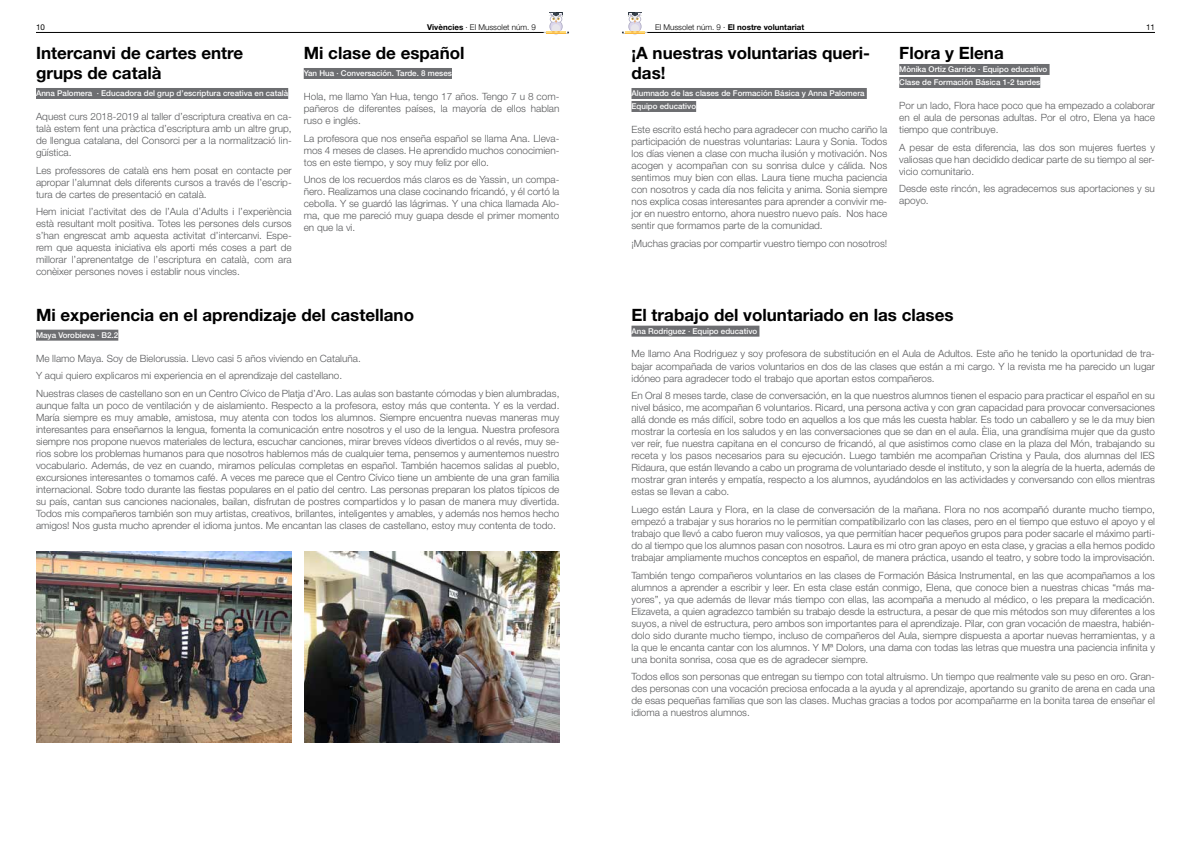
<style>
.page{position:relative;width:1191px;height:842px;background:#fff}
.page>*{position:absolute;margin:0;border:0;box-sizing:border-box;transform-origin:0 0}
.t1{font:700 17px/20px "Helvetica Neue LT Std";color:#000}
.t2{font:300 10px/12px "Helvetica Neue LT Std";color:#58595b;text-align:justify}
.t3{font:500 8px/13px "Helvetica Neue LT Std";color:#fff}
.t4{font:700 8px "Helvetica Neue LT Std";color:#000}
.t5{font:300 8px "Helvetica Neue LT Std";color:#000}
.t6{font:8px "Helvetica Neue LT Std";color:#000}
.s1{font-weight:700}
.s2{font-weight:300}
</style>
<div class="page">
<hr style="left:36px;top:32px;width:523px;height:1px;background:#000">
<hr style="left:631px;top:32px;width:524px;height:1px;background:#000">
<div style="left:550px;top:21px;width:12px;height:14px;background:#dbd6eb;border-radius:6px"></div>
<div style="left:552px;top:24px;width:8px;height:11px;background:#e8e6eb;border-radius:4px"></div>
<svg style="left:549px;top:12px;width:14px;height:12px"></svg>
<svg style="left:543px;top:31px;width:26px;height:3px"></svg>
<div style="left:629px;top:20px;width:12px;height:12px;background:#c9c5db;border-radius:50%"></div>
<div style="left:629px;top:21px;width:11px;height:14px;background:#dbd6eb;border-radius:6px"></div>
<div style="left:631px;top:24px;width:8px;height:11px;background:#e8e6eb;border-radius:4px"></div>
<svg style="left:628px;top:12px;width:14px;height:12px"></svg>
<svg style="left:622px;top:31px;width:26px;height:3px"></svg>
<div style="left:631px;top:88px;width:236px;height:11px;background:#6d6e71"></div>
<div style="left:631px;top:101px;width:65px;height:11px;background:#6d6e71"></div>
<div style="left:899px;top:64px;width:150px;height:11px;background:#6d6e71"></div>
<div style="left:899px;top:77px;width:141px;height:11px;background:#6d6e71"></div>
<div style="left:304px;top:68px;width:148px;height:11px;background:#6d6e71"></div>
<div style="left:36px;top:330px;width:82px;height:11px;background:#6d6e71"></div>
<div style="left:36px;top:88px;width:252px;height:11px;background:#6d6e71"></div>
<img style="left:36px;top:551px;width:255px;height:192px">
<img style="left:304px;top:551px;width:255px;height:192px">
<div style="left:631px;top:326px;width:128px;height:11px;background:#6d6e71"></div>
<p class="t5" style="left:427px;top:22px;width:110px"><span class="s1">Vivències</span> · El Mussolet núm. 9</p>
<p class="t4" style="left:655px;top:22px;width:151px"><span class="s2">El Mussolet núm. 9 ·</span> El nostre voluntariat</p>
<p class="t6" style="left:36px;top:22px;width:10px">10</p>
<p class="t6" style="left:1146px;top:22px;width:10px">11</p>
<h1 class="t1" style="left:631px;top:43px;width:240px">¡A nuestras voluntarias queri&shy;das!</h1>
<p class="t3" style="left:631px;top:87px;width:235px">Alumnado de las clases de Formación Básica y Anna Palomera<br>Equipo educativo</p>
<p class="t2" style="left:631px;top:123px;width:257px">Este escrito está hecho para agradecer con mucho cariño la participación de nuestras voluntarias: Laura y Sonia. Todos los días vienen a clase con mucha ilusión y motivación. Nos acogen y acompañan con su sonrisa dulce y cálida. Nos sentimos muy bien con ellas. Laura tiene mucha paciencia con nosotros y cada día nos felicita y anima. Sonia siempre nos explica cosas interesantes para aprender a convivir me&shy;jor en nuestro entorno, ahora nuestro nuevo país. Nos hace sentir que formamos parte de la comunidad.</p>
<p class="t2" style="left:631px;top:237px;width:257px">¡Muchas gracias por compartir vuestro tiempo con nosotros!</p>
<h1 class="t1" style="left:36px;top:43px;width:209px">Intercanvi de cartes entre grups de català</h1>
<p class="t3" style="left:36px;top:87px;width:254px">Anna Palomera · Educadora del grup d’escriptura creativa en català</p>
<p class="t2" style="left:36px;top:110px;width:257px">Aquest curs 2018-2019 al taller d’escriptura creativa en ca&shy;talà estem fent una pràctica d’escriptura amb un altre grup, de llengua catalana, del Consorci per a la normalització lin&shy;güística.</p>
<p class="t2" style="left:36px;top:164px;width:257px">Les professores de català ens hem posat en contacte per apropar l’alumnat dels diferents cursos a través de l’escrip&shy;tura de cartes de presentació en català.</p>
<p class="t2" style="left:36px;top:205px;width:257px">Hem iniciat l’activitat des de l’Aula d’Adults i l’experiència està resultant molt positiva. Totes les persones dels cursos s’han engrescat amb aquesta activitat d’intercanvi. Espe&shy;rem que aquesta iniciativa els aporti més coses a part de millorar l’aprenentatge de l’escriptura en català, com ara conèixer persones noves i establir nous vincles.</p>
<h1 class="t1" style="left:304px;top:43px;width:162px">Mi clase de español</h1>
<p class="t3" style="left:304px;top:67px;width:150px">Yan Hua · Conversación. Tarde. 8 meses</p>
<p class="t2" style="left:304px;top:90px;width:257px">Hola, me llamo Yan Hua, tengo 17 años. Tengo 7 u 8 com&shy;pañeros de diferentes países, la mayoría de ellos hablan ruso e inglés.</p>
<p class="t2" style="left:304px;top:132px;width:257px">La profesora que nos enseña español se llama Ana. Lleva&shy;mos 4 meses de clases. He aprendido muchos conocimien&shy;tos en este tiempo, y soy muy feliz por ello.</p>
<p class="t2" style="left:304px;top:173px;width:257px">Unos de los recuerdos más claros es de Yassin, un compa&shy;ñero. Realizamos una clase cocinando fricandó, y él cortó la cebolla. Y se guardó las lágrimas. Y una chica llamada Alo&shy;ma, que me pareció muy guapa desde el primer momento en que la vi.</p>
<h1 class="t1" style="left:899px;top:43px;width:106px">Flora y Elena</h1>
<p class="t3" style="left:899px;top:63px;width:150px">Mònika Ortiz Garrido · Equipo educativo<br>Clase de Formación Básica 1-2 tardes</p>
<p class="t2" style="left:899px;top:99px;width:257px">Por un lado, Flora hace poco que ha empezado a colaborar en el aula de personas adultas. Por el otro, Elena ya hace tiempo que contribuye.</p>
<p class="t2" style="left:899px;top:141px;width:257px">A pesar de esta diferencia, las dos son mujeres fuertes y valiosas que han decidido dedicar parte de su tiempo al ser&shy;vicio comunitario.</p>
<p class="t2" style="left:899px;top:182px;width:257px">Desde este rincón, les agradecemos sus aportaciones y su apoyo.</p>
<h1 class="t1" style="left:36px;top:305px;width:379px">Mi experiencia en el aprendizaje del castellano</h1>
<p class="t3" style="left:36px;top:329px;width:84px">Maya Vorobieva · B2.2</p>
<p class="t2" style="left:36px;top:349px;width:525px;line-height:17.7px;text-align:left">Me llamo Maya. Soy de Bielorussia. Llevo casi 5 años viviendo en Cataluña.<br>Y aqui quiero explicaros mi experiencia en el aprendizaje del castellano.<br>Nuestras clases de castellano son en un Centro Cívico de Platja d’Aro. Las aulas son bastante cómodas y bien alumbradas,</p>
<p class="t2" style="left:36px;top:399px;width:525px">aunque falta un poco de ventilación y de aislamiento. Respecto a la profesora, estoy más que contenta. Y es la verdad.<br>María siempre es muy amable, amistosa, muy atenta con todos los alumnos. Siempre encuentra nuevas maneras muy interesantes para enseñarnos la lengua, fomenta la comunicación entre nosotros y el uso de la lengua. Nuestra profesora siempre nos propone nuevos materiales de lectura, escuchar canciones, mirar breves vídeos divertidos o al revés, muy se&shy;rios sobre los problemas humanos para que nosotros hablemos más de cualquier tema, pensemos y aumentemos nuestro vocabulario. Además, de vez en cuando, miramos películas completas en español. También hacemos salidas al pueblo, excursiones interesantes o tomamos café. A veces me parece que el Centro Cívico tiene un ambiente de una gran familia internacional. Sobre todo durante las fiestas populares en el patio del centro. Las personas preparan los platos típicos de su país, cantan sus canciones nacionales, bailan, disfrutan de postres compartidos y lo pasan de manera muy divertida.<br>Todos mis compañeros también son muy artistas, creativos, brillantes, inteligentes y amables, y además nos hemos hecho amigos! Nos gusta mucho aprender el idioma juntos. Me encantan las clases de castellano, estoy muy contenta de todo.</p>
<h1 class="t1" style="left:631px;top:305px;width:323px">El trabajo del voluntariado en las clases</h1>
<p class="t3" style="left:631px;top:325px;width:127px">Ana Rodriguez · Equipo educativo</p>
<p class="t2" style="left:631px;top:348px;width:525px">Me llamo Ana Rodriguez y soy profesora de substitución en el Aula de Adultos. Este año he tenido la oportunidad de tra&shy;bajar acompañada de varios voluntarios en dos de las clases que están a mi cargo. Y la revista me ha parecido un lugar idóneo para agradecer todo el trabajo que aportan estos compañeros.</p>
<p class="t2" style="left:631px;top:389px;width:525px">En Oral 8 meses tarde, clase de conversación, en la que nuestros alumnos tienen el espacio para practicar el español en su nivel básico, me acompañan 6 voluntarios. Ricard, una persona activa y con gran capacidad para provocar conversaciones allá donde es más difícil, sobre todo en aquellos a los que más les cuesta hablar. Es todo un caballero y se le da muy bien mostrar la cortesía en los saludos y en las conversaciones que se dan en el aula. Èlia, una grandísima mujer que da gusto ver reír, fue nuestra capitana en el concurso de fricandó, al que asistimos como clase en la plaza del Món, trabajando su receta y los pasos necesarios para su ejecución. Luego también me acompañan Cristina y Paula, dos alumnas del IES Ridaura, que están llevando a cabo un programa de voluntariado desde el instituto, y son la alegría de la huerta, además de mostrar gran interés y empatía, respecto a los alumnos, ayudándolos en las actividades y conversando con ellos mientras estas se llevan a cabo.</p>
<p class="t2" style="left:631px;top:503px;width:525px">Luego están Laura y Flora, en la clase de conversación de la mañana. Flora no nos acompañó durante mucho tiempo, empezó a trabajar y sus horarios no le permitían compatibilizarlo con las clases, pero en el tiempo que estuvo el apoyo y el trabajo que llevó a cabo fueron muy valiosos, ya que permitían hacer pequeños grupos para poder sacarle el máximo parti&shy;do al tiempo que los alumnos pasan con nosotros. Laura es mi otro gran apoyo en esta clase, y gracias a ella hemos podido trabajar ampliamente muchos conceptos en español, de manera práctica, usando el teatro, y sobre todo la improvisación.</p>
<p class="t2" style="left:631px;top:569px;width:525px">También tengo compañeros voluntarios en las clases de Formación Básica Instrumental, en las que acompañamos a los alumnos a aprender a escribir y leer. En esta clase están conmigo, Elena, que conoce bien a nuestras chicas “más ma&shy;yores”, ya que además de llevar más tiempo con ellas, las acompaña a menudo al médico, o les prepara la medicación.<br>Elizaveta, a quien agradezco también su trabajo desde la estructura, a pesar de que mis métodos son muy diferentes a los suyos, a nivel de estructura, pero ambos son importantes para el aprendizaje. Pilar, con gran vocación de maestra, habién&shy;dolo sido durante mucho tiempo, incluso de compañeros del Aula, siempre dispuesta a aportar nuevas herramientas, y a la que le encanta cantar con los alumnos. Y Mª Dolors, una dama con todas las letras que muestra una paciencia infinita y una bonita sonrisa, cosa que es de agradecer siempre.</p>
<p class="t2" style="left:631px;top:670px;width:525px">Todos ellos son personas que entregan su tiempo con total altruismo. Un tiempo que realmente vale su peso en oro. Gran&shy;des personas con una vocación preciosa enfocada a la ayuda y al aprendizaje, aportando su granito de arena en cada una de esas pequeñas familias que son las clases. Muchas gracias a todos por acompañarme en la bonita tarea de enseñar el idioma a nuestros alumnos.</p>
</div>
